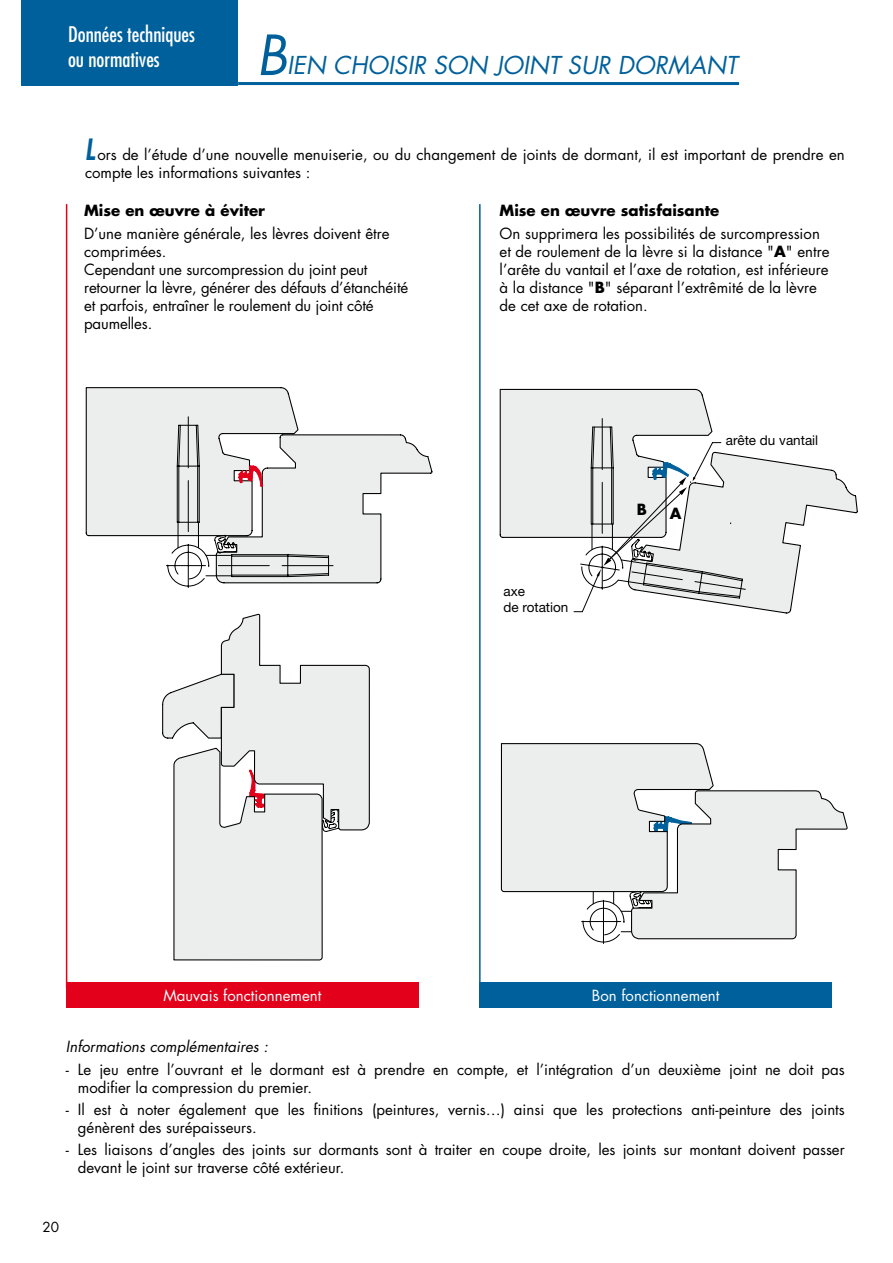
<style>
.page{position:relative;width:893px;height:1263px;background:#fff}
.page>*{position:absolute;margin:0;border:0;box-sizing:border-box;transform-origin:0 0}
.t1{font:italic 53.85px "Futura Std";color:#00609b}
.t2{font:italic 24px "Futura Std";color:#00609b}
.t3{font:condensed 21px "Futura Std";color:#fff}
.t4{font:15px/18px "Futura Std";color:#000}
.t5{font:700 15px "Futura Std";color:#000}
.t6{font:15px "Futura Std";color:#fff}
.t7{font:italic 15px "Futura Std";color:#000}
.t8{font:13.5px/16.2px "Helvetica Neue LT Std";color:#000}
.t9{font:13.5px "Futura Std";color:#000}
.s1{font-weight:800;font-style:italic;font-size:28.5px;color:#00609b}
.s2{font-weight:700}
</style>
<div class="page">
<div style="left:21px;top:0;width:217px;height:85px;background:#00609b"></div>
<div style="left:66px;top:982px;width:353px;height:26px;background:#e2001a"></div>
<div style="left:479px;top:982px;width:353px;height:26px;background:#00609b"></div>
<hr style="left:66px;top:204px;width:1px;height:784px;background:#e2001a">
<hr style="left:479px;top:204px;width:2px;height:801px;background:#00609b">
<svg style="left:500px;top:389px;width:358px;height:225px"></svg>
<svg style="left:85px;top:387px;width:347px;height:201px"></svg>
<svg style="left:162px;top:613px;width:208px;height:347px"></svg>
<svg style="left:501px;top:743px;width:347px;height:201px"></svg>
<hr style="left:238px;top:82px;width:501px;height:3px;background:#00609b">
<p class="t3" style="left:68px;top:22px;width:128px">Données techniques</p>
<p class="t3" style="left:68px;top:47px;width:93px">ou normatives</p>
<p class="t1" style="left:257px;top:21px;width:32px">B</p>
<p class="t2" style="left:287px;top:49px;width:452px">IEN CHOISIR SON JOINT SUR DORMANT</p>
<p class="t4" style="left:85px;top:146px;width:761px"><span class="s1">L</span> ors de l’étude d’une nouvelle menuiserie, ou du changement de joints de dormant, il est important de prendre en compte les informations suivantes :</p>
<p class="t5" style="left:84px;top:201px;width:182px">Mise en œuvre à éviter</p>
<p class="t4" style="left:84px;top:224px;width:307px">D’une manière générale, les lèvres doivent être comprimées.</p>
<p class="t4" style="left:84px;top:260px;width:326px">Cependant une surcompression du joint peut retourner la lèvre, générer des défauts d’étanchéité et parfois, entraîner le roulement du joint côté paumelles.</p>
<p class="t5" style="left:500px;top:201px;width:221px">Mise en œuvre satisfaisante</p>
<p class="t4" style="left:500px;top:224px;width:331px">On supprimera les possibilités de surcompression et de roulement de la lèvre si la distance "<span class="s2">A</span>" entre l’arête du vantail et l’axe de rotation, est inférieure à la distance "<span class="s2">B</span>" séparant l’extrêmité de la lèvre de cet axe de rotation.</p>
<p class="t8" style="left:503px;top:583px;width:67px">axe<br>de rotation</p>
<p class="t5" style="left:637px;top:500px;width:12px">B</p>
<p class="t5" style="left:670px;top:504px;width:13px">A</p>
<p class="t8" style="left:726px;top:432px;width:94px">arête du vantail</p>
<p class="t6" style="left:163px;top:986px;width:159px">Mauvais fonctionnement</p>
<p class="t6" style="left:592px;top:986px;width:129px">Bon fonctionnement</p>
<p class="t7" style="left:66px;top:1037px;width:204px">Informations complémentaires :</p>
<p class="t4" style="left:78px;top:1060px;width:768px;text-indent:-12px">- Le jeu entre l’ouvrant et le dormant est à prendre en compte, et l’intégration d’un deuxième joint ne doit pas modifier la compression du premier.</p>
<p class="t4" style="left:78px;top:1100px;width:768px;text-indent:-12px">- Il est à noter également que les finitions (peintures, vernis…) ainsi que les protections anti-peinture des joints génèrent des surépaisseurs.</p>
<p class="t4" style="left:78px;top:1141px;width:768px;text-indent:-12px">- Les liaisons d’angles des joints sur dormants sont à traiter en coupe droite, les joints sur montant doivent passer devant le joint sur traverse côté extérieur.</p>
<p class="t9" style="left:43px;top:1218px;width:18px">20</p>
</div>
